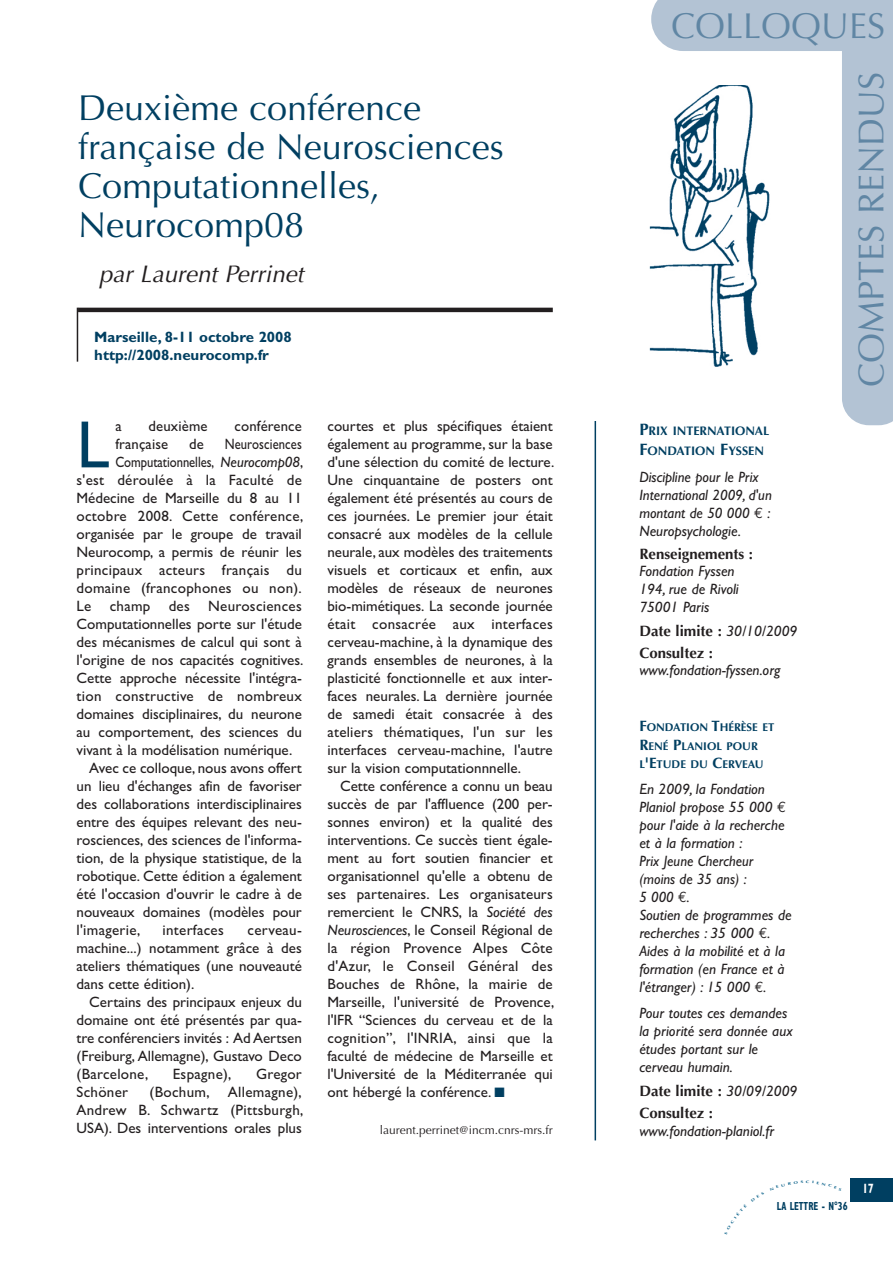
<style>
.page{position:relative;width:893px;height:1263px;background:#fff}
.page>*{position:absolute;margin:0;border:0;box-sizing:border-box;transform-origin:0 0}
.t1{font:67.05px "Gill Sans TT";color:#003f61}
.t2{font:36px/39px "Optima";color:#003f61}
.t3{font:36px "Optima";color:#6086a4}
.t4{font:italic 24px "Optima";color:#231f20}
.t5{font:15px/18px "Gill Sans TT";color:#231f20;text-align:justify}
.t6{font:italic 15px/18px "Gill Sans";color:#231f20}
.t7{font:15px "Gill Sans TT";letter-spacing:.02em;color:#231f20}
.t8{font:700 15px/22.6px "Optima";color:#231f20}
.t9{font:700 15px/18px "Gill Sans";color:#003f61}
.t10{font:15px "Gill Sans TT";color:#231f20;scale:.84 1}
.t11{font:700 condensed 13.5px "Gill Sans";color:#fff;scale:.8 1}
.t12{font:700 12.3px/20.2px "Optima";color:#003f61}
.t13{font:12px "Optima";color:#231f20}
.t14{font:700 condensed 11.7px "Gill Sans";color:#003f61;scale:.8 1}
.t15{font:700 11.25px/18.3px "Optima";color:#003f61}
.s1{font-family:"Gill Sans";font-style:italic}
.s2{color:#003f61}
.s3{font-size:16.5px}
.s4{font-family:"Euro Mono";font-style:normal}
.s5{font-family:"Gill Sans";font-weight:400;font-style:italic}
.s6{font-size:15px}
</style>
<div class="page">
<div style="left:850px;top:1178px;width:43px;height:24px;background:#003f61"></div>
<svg style="left:651px;top:0;width:242px;height:425px"></svg>
<hr style="left:78px;top:308px;width:475px;height:4px;background:#231f20">
<hr style="left:77px;top:308px;width:1px;height:54px;background:#231f20">
<hr style="left:595px;top:421px;width:1px;height:719px;background:#003f61">
<img style="left:649px;top:85px;width:127px;height:284px">
<h2 class="t2" style="left:78px;top:88px;width:427px">Deuxième conférence française de Neurosciences<br>Computationnelles,<br>Neurocomp08</h2>
<h3 class="t4" style="left:99px;top:264px;width:206px">par Laurent Perrinet</h3>
<p class="t9" style="left:94px;top:329px;width:199px">Marseille, 8-11 octobre 2008 http://2008.neurocomp.fr</p>
<h1 class="t1" style="left:77px;top:405px;width:34px">L</h1>
<p class="t5" style="left:115px;top:417px;width:8px">a</p>
<p class="t5" style="left:149px;top:417px;width:60px">deuxième</p>
<p class="t5" style="left:235px;top:417px;width:69px">conférence</p>
<p class="t5" style="left:115px;top:435px;width:54px">française</p>
<p class="t5" style="left:189px;top:435px;width:16px">de</p>
<p class="t10" style="left:225px;top:435px;width:93px">Neurosciences</p>
<p class="t10" style="left:115px;top:453px;width:225px">Computationnelles, <span class="s1">Neurocomp08</span>,</p>
<p class="t7" style="left:77px;top:471px;width:227px">s'est déroulée à la Faculté de</p>
<p class="t5" style="left:77px;top:489px;width:227px">Médecine de Marseille du 8 au 11</p>
<p class="t7" style="left:77px;top:507px;width:228px">octobre 2008. Cette conférence,</p>
<p class="t5" style="left:77px;top:525px;width:227px">organisée par le groupe de travail</p>
<p class="t5" style="left:77px;top:543px;width:227px">Neurocomp, a permis de réunir les</p>
<p class="t7" style="left:77px;top:561px;width:227px">principaux acteurs français du</p>
<p class="t7" style="left:77px;top:579px;width:227px">domaine (francophones ou non).</p>
<p class="t7" style="left:77px;top:597px;width:227px">Le champ des Neurosciences</p>
<p class="t5" style="left:77px;top:615px;width:227px">Computationnelles porte sur l'étude</p>
<p class="t5" style="left:77px;top:633px;width:227px">des mécanismes de calcul qui sont à</p>
<p class="t5" style="left:77px;top:651px;width:228px">l'origine de nos capacités cognitives.</p>
<p class="t5" style="left:77px;top:669px;width:227px">Cette approche nécessite l'intégra-</p>
<p class="t7" style="left:77px;top:687px;width:227px">tion constructive de nombreux</p>
<p class="t5" style="left:77px;top:705px;width:227px">domaines disciplinaires, du neurone</p>
<p class="t5" style="left:77px;top:723px;width:227px">au comportement, des sciences du</p>
<p class="t5" style="left:77px;top:741px;width:217px">vivant à la modélisation numérique.</p>
<p class="t5" style="left:89px;top:759px;width:214px">Avec ce colloque, nous avons offert</p>
<p class="t5" style="left:77px;top:777px;width:227px">un lieu d'échanges afin de favoriser</p>
<p class="t5" style="left:77px;top:795px;width:227px">des collaborations interdisciplinaires</p>
<p class="t5" style="left:77px;top:813px;width:227px">entre des équipes relevant des neu-</p>
<p class="t5" style="left:77px;top:831px;width:227px">rosciences, des sciences de l'informa-</p>
<p class="t5" style="left:77px;top:849px;width:227px">tion, de la physique statistique, de la</p>
<p class="t5" style="left:77px;top:867px;width:227px">robotique. Cette édition a également</p>
<p class="t5" style="left:77px;top:885px;width:227px">été l'occasion d'ouvrir le cadre à de</p>
<p class="t5" style="left:77px;top:903px;width:227px">nouveaux domaines (modèles pour</p>
<p class="t7" style="left:77px;top:921px;width:65px">l'imagerie,</p>
<p class="t7" style="left:163px;top:921px;width:63px">interfaces</p>
<p class="t5" style="left:77px;top:921px;width:227px;text-indent:171px">cerveau&shy;machine...) notamment grâce à des ateliers thématiques (une nouveauté dans cette édition).</p>
<p class="t5" style="left:77px;top:993px;width:227px;text-indent:13px">Certains des principaux enjeux du domaine ont été présentés par qua&shy;tre conférenciers invités : AdAertsen (Freiburg, Allemagne), Gustavo Deco (Barcelone,</p>
<p class="t7" style="left:173px;top:1065px;width:60px">Espagne),</p>
<p class="t5" style="left:256px;top:1065px;width:47px">Gregor</p>
<p class="t5" style="left:77px;top:1083px;width:228px;text-indent:73px">(Bochum, Allemagne), Andrew B. Schwartz (Pittsburgh, USA). Des interventions orales plus</p>
<p class="t7" style="left:77px;top:1083px;width:53px">Schöner</p>
<p class="t5" style="left:327px;top:417px;width:228px">courtes et plus spécifiques étaient également au programme, sur la base d'une sélection du comité de lecture.<br>Une cinquantaine de posters ont également été présentés au cours de ces journées. Le premier jour était consacré aux modèles de la cellule neurale, aux modèles des traitements visuels et corticaux et enfin, aux modèles de réseaux de neurones bio-mimétiques. La seconde journée était consacrée aux interfaces cerveau-machine, à la dynamique des grands ensembles de neurones, à la plasticité fonctionnelle et aux inter&shy;faces neurales. La dernière journée de samedi était consacrée à des ateliers thématiques, l'un sur les interfaces cerveau-machine, l'autre sur la vision computationnnelle.</p>
<p class="t5" style="left:327px;top:777px;width:228px;text-indent:13px">Cette conférence a connu un beau succès de par l'affluence (200 per&shy;sonnes environ) et la qualité des interventions. Ce succès tient égale&shy;ment au fort soutien financier et organisationnel qu'elle a obtenu de ses partenaires. Les organisateurs remercient le CNRS, la <span class="s1">Société des Neurosciences</span>, le Conseil Régional de la région Provence Alpes Côte d'Azur, le Conseil Général des Bouches de Rhône, la mairie de Marseille, l'université de Provence, l'IFR “Sciences du cerveau et de la cognition”, l'INRIA, ainsi que la faculté de médecine de Marseille et l'Université de la Méditerranée qui ont hébergé la conférence. <span class="s2">■</span></p>
<p class="t13" style="left:380px;top:1123px;width:174px">laurent.perrinet@incm.cnrs-mrs.fr</p>
<h2 class="t3" style="left:671px;top:5px;width:215px">COLLOQUES</h2>
<p class="t12" style="left:639px;top:422px;width:131px"><span class="s3">P</span>RIX INTERNATIONAL<br><span class="s3">F</span>ONDATION <span class="s3">F</span>YSSEN</p>
<p class="t6" style="left:639px;top:469px;width:134px">Discipline pour le Prix<br>International 2009, d'un montant de 50 000 <span class="s4">€</span> :<br>Neuropsychologie.</p>
<p class="t8" style="left:639px;top:544px;width:115px">Renseignements :</p>
<p class="t6" style="left:639px;top:564px;width:101px">Fondation Fyssen<br>194, rue de Rivoli<br>75001 Paris</p>
<p class="t8" style="left:639px;top:621px;width:160px">Date limite : <span class="s5">30/10/2009<br></span>Consultez :</p>
<p class="t6" style="left:639px;top:663px;width:143px">www.fondation-fyssen.org</p>
<p class="t15" style="left:639px;top:719px;width:136px"><span class="s6">F</span>ONDATION <span class="s6">T</span>HÉRÈSE ET<br><span class="s6">R</span>ENÉ <span class="s6">P</span>LANIOL POUR<br>L<span class="s6">'E</span>TUDE DU <span class="s6">C</span>ERVEAU</p>
<p class="t6" style="left:639px;top:781px;width:154px">En 2009, la Fondation<br>Planiol propose 55 000 <span class="s4">€ </span>pour l'aide à la recherche et à la formation :<br>Prix Jeune Chercheur (moins de 35 ans) :<br>5 000 <span class="s4">€</span>.<br>Soutien de programmes de recherches : 35 000 <span class="s4">€</span>.<br>Aides à la mobilité et à la formation (en France et à l'étranger) : 15 000 <span class="s4">€</span>.</p>
<p class="t6" style="left:639px;top:1006px;width:155px">Pour toutes ces demandes la priorité sera donnée aux études portant sur le cerveau humain.</p>
<p class="t8" style="left:639px;top:1081px;width:160px">Date limite : <span class="s5">30/09/2009<br></span>Consultez :</p>
<p class="t6" style="left:639px;top:1123px;width:136px">www.fondation-planiol.fr</p>
<h2 class="t3" style="left:850px;top:387px;width:317px;rotate:-90deg">COMPTES RENDUS</h2>
<p class="t14" style="left:777px;top:1202px;width:90px">LA LETTRE - N°36</p>
<p class="t11" style="left:863px;top:1183px;width:15px">17</p>
</div>
